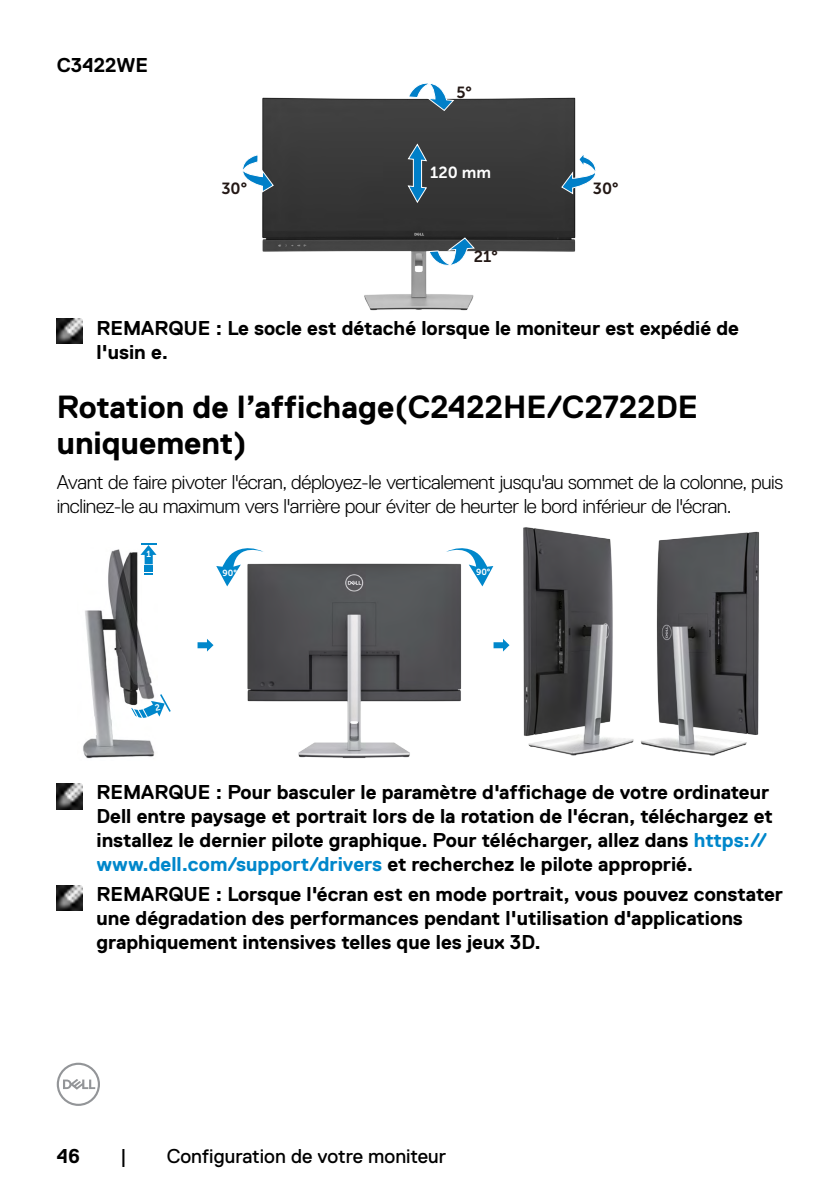
<style>
.page{position:relative;width:840px;height:1191px;background:#fff}
.page>*{position:absolute;margin:0;border:0;box-sizing:border-box;transform-origin:0 0}
.t1{font:700 32px/36px "Dell Replica";color:#000}
.t2{font:700 20px/24px "Dell Replica";color:#000}
.t3{font:300 20px/24px "Dell Replica";letter-spacing:-.02em;color:#000}
.t4{font:20px "Dell Replica";color:#000}
.t5{font:16px "Museo Sans For Dell 700";color:#231815}
.t6{font:16px "Museo Sans For Dell 700";color:#fff}
.t7{font:8.8px "Museo Sans For Dell 700";color:#fff}
.s1{color:#0087cb}
</style>
<div class="page">
<svg style="left:57px;top:1062px;width:43px;height:44px"></svg>
<img style="left:262px;top:97px;width:314px;height:214px">
<svg style="left:428px;top:237px;width:47px;height:31px"></svg>
<svg style="left:407px;top:83px;width:47px;height:28px"></svg>
<svg style="left:407px;top:143px;width:20px;height:60px"></svg>
<svg style="left:242px;top:105px;width:32px;height:141px"></svg>
<svg style="left:560px;top:106px;width:36px;height:89px"></svg>
<img style="left:57px;top:318px;width:25px;height:26px">
<img style="left:83px;top:549px;width:74px;height:210px">
<svg style="left:140px;top:543px;width:16px;height:31px"></svg>
<svg style="left:216px;top:548px;width:47px;height:38px"></svg>
<svg style="left:446px;top:548px;width:47px;height:38px"></svg>
<svg style="left:197px;top:639px;width:16px;height:12px"></svg>
<svg style="left:493px;top:639px;width:16px;height:12px"></svg>
<img style="left:523px;top:527px;width:111px;height:229px">
<img style="left:641px;top:531px;width:118px;height:225px">
<img style="left:242px;top:558px;width:223px;height:200px">
<img style="left:57px;top:783px;width:25px;height:26px">
<img style="left:57px;top:885px;width:25px;height:26px">
<svg style="left:131px;top:694px;width:40px;height:24px"></svg>
<p class="t2" style="left:57px;top:53px;width:93px">C3422WE</p>
<p class="t5" style="left:456px;top:83px;width:17px">5°</p>
<p class="t6" style="left:430px;top:164px;width:62px">120 mm</p>
<p class="t5" style="left:221px;top:179px;width:27px">30°</p>
<p class="t5" style="left:592px;top:179px;width:27px">30°</p>
<p class="t5" style="left:473px;top:248px;width:25px">21°</p>
<p class="t2" style="left:96px;top:316px;width:643px">REMARQUE : Le socle est détaché lorsque le moniteur est expédié de l'usin e.</p>
<h1 class="t1" style="left:57px;top:389px;width:642px">Rotation de l’affichage(C2422HE/C2722DE uniquement)</h1>
<p class="t3" style="left:57px;top:470px;width:727px">Avant de faire pivoter l'écran, déployez-le verticalement jusqu'au sommet de la colonne, puis inclinez-le au maximum vers l'arrière pour éviter de heurter le bord inférieur de l'écran.</p>
<p class="t7" style="left:146px;top:549px;width:6px">1</p>
<p class="t7" style="left:222px;top:567px;width:16px">90°</p>
<p class="t7" style="left:475px;top:567px;width:16px">90°</p>
<p class="t2" style="left:96px;top:780px;width:677px">REMARQUE : Pour basculer le paramètre d'affichage de votre ordinateur Dell entre paysage et portrait lors de la rotation de l'écran, téléchargez et installez le dernier pilote graphique. Pour télécharger, allez dans <span class="s1">https:// www.dell.com/support/drivers</span> et recherchez le pilote approprié.</p>
<p class="t2" style="left:96px;top:882px;width:687px">REMARQUE : Lorsque l'écran est en mode portrait, vous pouvez constater une dégradation des performances pendant l'utilisation d'applications graphiquement intensives telles que les jeux 3D.</p>
<p class="t2" style="left:57px;top:1143px;width:25px">46</p>
<p class="t4" style="left:120px;top:1144px;width:8px">|</p>
<p class="t4" style="left:166px;top:1144px;width:281px">Configuration de votre moniteur</p>
</div>
